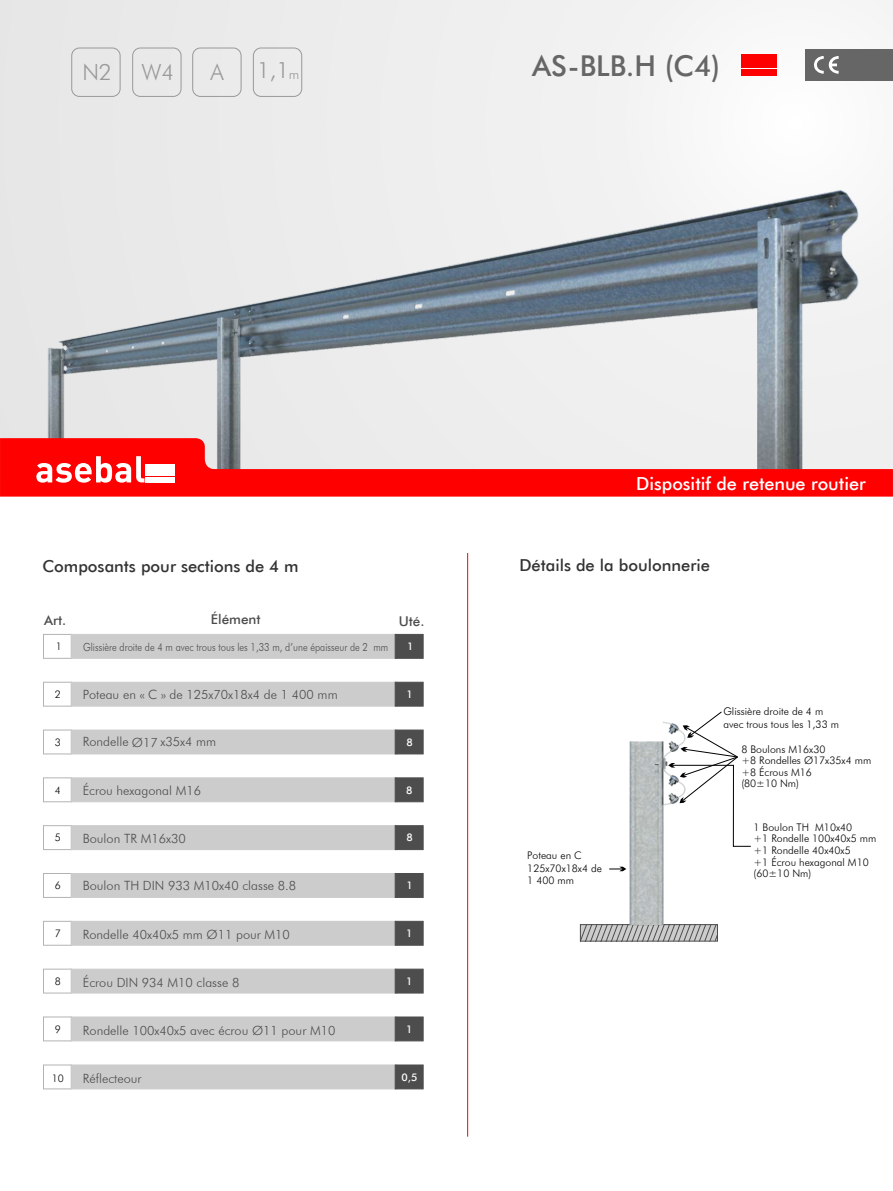
<style>
.page{position:relative;width:893px;height:1191px;background:#fff}
.page>*{position:absolute;margin:0;border:0;box-sizing:border-box;transform-origin:0 0}
.t1{font:500 28.8px "Futura BT";color:#666}
.t2{font:300 22.35px "Futura BT";color:#999}
.t3{font:500 18px "Futura BT";color:#fff}
.t4{font:500 16.5px "Futura BT";color:#333}
.t5{font:500 13.5px "Futura BT";color:#4d4d4d}
.t6{font:300 12.75px "Futura BT";color:#4d4d4d}
.t7{font:300 11.1px "Futura BT";color:#4d4d4d;scale:.85 1}
.t8{font:300 10.5px/11.7px "Futura BT";color:#000}
.t9{font:500 10.5px "Futura BT";color:#fff}
.s1{font-size:13.35px}
</style>
<div class="page">
<div style="left:0;top:0;width:893px;height:472px;background:linear-gradient(to right,#e5e6e6,#f9f9f9)"></div>
<img style="left:32px;top:172px;width:844px;height:266px">
<svg style="left:0;top:438px;width:893px;height:58px;background:#f16363"></svg>
<div style="left:145px;top:464px;width:30px;height:5px;background:#fff"></div>
<div style="left:145px;top:470px;width:30px;height:6px;background:#fff"></div>
<div style="left:145px;top:477px;width:30px;height:5px;background:#fff"></div>
<svg style="left:36px;top:456px;width:108px;height:26px"></svg>
<hr style="left:467px;top:553px;width:1px;height:583px;background:#f00">
<div style="left:43px;top:634px;width:29px;height:24px;border:1px solid #b3b3b3"></div>
<div style="left:43px;top:682px;width:29px;height:24px;border:1px solid #b3b3b3"></div>
<div style="left:43px;top:777px;width:29px;height:25px;border:1px solid #b3b3b3"></div>
<div style="left:43px;top:730px;width:29px;height:24px;border:1px solid #b3b3b3"></div>
<div style="left:43px;top:825px;width:29px;height:24px;border:1px solid #b3b3b3"></div>
<div style="left:43px;top:873px;width:29px;height:24px;border:1px solid #b3b3b3"></div>
<div style="left:43px;top:969px;width:29px;height:24px;border:1px solid #b3b3b3"></div>
<div style="left:43px;top:921px;width:29px;height:24px;border:1px solid #b3b3b3"></div>
<div style="left:71px;top:682px;width:326px;height:24px;background:#ccc"></div>
<div style="left:71px;top:777px;width:326px;height:25px;background:#ccc;border:1px solid #ccc"></div>
<div style="left:71px;top:730px;width:326px;height:24px;background:#ccc"></div>
<div style="left:71px;top:825px;width:326px;height:24px;background:#ccc"></div>
<div style="left:71px;top:873px;width:326px;height:24px;background:#ccc"></div>
<div style="left:71px;top:969px;width:326px;height:24px;background:#ccc"></div>
<div style="left:71px;top:921px;width:326px;height:24px;background:#ccc"></div>
<div style="left:71px;top:634px;width:326px;height:24px;background:#ccc"></div>
<div style="left:395px;top:682px;width:28px;height:24px;background:#4d4d4d"></div>
<div style="left:395px;top:777px;width:28px;height:25px;background:#4d4d4d;border:1px solid #4d4d4d"></div>
<div style="left:395px;top:730px;width:28px;height:24px;background:#4d4d4d"></div>
<div style="left:395px;top:825px;width:28px;height:24px;background:#4d4d4d;border:1px solid #4d4d4d"></div>
<div style="left:395px;top:873px;width:28px;height:24px;background:#4d4d4d"></div>
<div style="left:395px;top:969px;width:28px;height:24px;background:#4d4d4d"></div>
<div style="left:395px;top:921px;width:28px;height:24px;background:#4d4d4d"></div>
<div style="left:395px;top:634px;width:28px;height:24px;background:#4d4d4d"></div>
<div style="left:43px;top:1016px;width:29px;height:25px;border:1px solid #b3b3b3"></div>
<div style="left:71px;top:1016px;width:326px;height:25px;background:#ccc;border:1px solid #ccc"></div>
<div style="left:395px;top:1016px;width:28px;height:25px;background:#4d4d4d;border:1px solid #4d4d4d"></div>
<svg style="left:582px;top:926px;width:134px;height:13px;background:#b1b1b1"></svg>
<div style="left:580px;top:924px;width:138px;height:17px;border:1px solid #4d4d4d"></div>
<svg style="left:609px;top:866px;width:12px;height:5px"></svg>
<svg style="left:688px;top:711px;width:63px;height:135px"></svg>
<div style="left:71px;top:48px;width:50px;height:49px;border:1px solid #999;border-radius:8px"></div>
<div style="left:132px;top:48px;width:49px;height:49px;border:1px solid #999;border-radius:8px"></div>
<div style="left:192px;top:48px;width:49px;height:49px;border:1px solid #999;border-radius:8px"></div>
<div style="left:253px;top:48px;width:49px;height:49px;border:1px solid #999;border-radius:8px"></div>
<img style="left:621px;top:721px;width:67px;height:203px">
<div style="left:43px;top:1064px;width:29px;height:25px;border:1px solid #b3b3b3"></div>
<div style="left:71px;top:1064px;width:326px;height:25px;background:#ccc;border:1px solid #ccc"></div>
<div style="left:395px;top:1064px;width:28px;height:25px;background:#4d4d4d;border:1px solid #4d4d4d"></div>
<div style="left:742px;top:54px;width:35px;height:6px;background:#f00"></div>
<div style="left:742px;top:62px;width:35px;height:6px;background:#f00"></div>
<div style="left:742px;top:69px;width:35px;height:7px;background:#f00"></div>
<div style="left:806px;top:49px;width:87px;height:31px;background:#666"></div>
<svg style="left:814px;top:56px;width:25px;height:18px"></svg>
<h2 class="t2" style="left:82px;top:63px;width:31px">N2</h2>
<h2 class="t2" style="left:141px;top:63px;width:34px">W4</h2>
<h2 class="t2" style="left:211px;top:63px;width:15px">A</h2>
<h2 class="t2" style="left:257px;top:61px;width:44px">1,1<span class="s1">m</span></h2>
<h1 class="t1" style="left:532px;top:54px;width:190px">AS-BLB.H (C4)</h1>
<h3 class="t3" style="left:636px;top:472px;width:231px">Dispositif de retenue routier</h3>
<h3 class="t4" style="left:42px;top:555px;width:258px">Composants pour sections de 4 m</h3>
<h3 class="t4" style="left:519px;top:555px;width:192px">Détails de la boulonnerie</h3>
<p class="t5" style="left:44px;top:612px;width:24px">Art.</p>
<p class="t8" style="left:56px;top:641px;width:8px">1</p>
<p class="t5" style="left:211px;top:611px;width:51px">Élément</p>
<p class="t7" style="left:83px;top:640px;width:361px">Glissière droite de 4 m avec trous tous les 1,33 m, d’une épaisseur de 2 mm</p>
<p class="t5" style="left:399px;top:612px;width:27px">Uté.</p>
<p class="t9" style="left:407px;top:642px;width:8px">1</p>
<p class="t8" style="left:55px;top:689px;width:8px">2</p>
<p class="t8" style="left:55px;top:737px;width:8px">3</p>
<p class="t8" style="left:55px;top:785px;width:8px">4</p>
<p class="t8" style="left:55px;top:832px;width:8px">5</p>
<p class="t8" style="left:55px;top:880px;width:8px">6</p>
<p class="t8" style="left:55px;top:928px;width:8px">7</p>
<p class="t8" style="left:55px;top:976px;width:8px">8</p>
<p class="t6" style="left:83px;top:687px;width:256px">Poteau en « C » de 125x70x18x4 de 1 400 mm</p>
<p class="t6" style="left:83px;top:734px;width:135px">Rondelle Ø17 x35x4 mm</p>
<p class="t6" style="left:83px;top:783px;width:120px">Écrou hexagonal M16</p>
<p class="t6" style="left:83px;top:831px;width:105px">Boulon TR M16x30</p>
<p class="t6" style="left:83px;top:877px;width:215px">Boulon TH DIN 933 M10x40 classe 8.8</p>
<p class="t6" style="left:83px;top:926px;width:209px">Rondelle 40x40x5 mm Ø11 pour M10</p>
<p class="t6" style="left:83px;top:974px;width:158px">Écrou DIN 934 M10 classe 8</p>
<p class="t9" style="left:406px;top:690px;width:8px">1</p>
<p class="t9" style="left:407px;top:738px;width:8px">8</p>
<p class="t9" style="left:406px;top:785px;width:8px">8</p>
<p class="t9" style="left:407px;top:833px;width:8px">8</p>
<p class="t9" style="left:407px;top:881px;width:8px">1</p>
<p class="t9" style="left:406px;top:929px;width:8px">1</p>
<p class="t9" style="left:406px;top:977px;width:8px">1</p>
<p class="t8" style="left:55px;top:1024px;width:8px">9</p>
<p class="t6" style="left:83px;top:1022px;width:254px">Rondelle 100x40x5 avec écrou Ø11 pour M10</p>
<p class="t9" style="left:406px;top:1024px;width:8px">1</p>
<p class="t8" style="left:52px;top:1073px;width:14px">10</p>
<p class="t6" style="left:83px;top:1070px;width:60px">Réflecteour</p>
<p class="t9" style="left:402px;top:1072px;width:17px">0,5</p>
<p class="t8" style="left:527px;top:849px;width:76px;line-height:13px">Poteau en C<br>125x70x18x4 de</p>
<p class="t8" style="left:527px;top:875px;width:48px">1 400 mm</p>
<p class="t8" style="left:723px;top:705px;width:117px;line-height:12.6px">Glissière droite de 4 m avec trous tous les 1,33 m</p>
<p class="t8" style="left:741px;top:744px;width:131px;line-height:11.2px">8 Boulons M16x30<br>+8 Rondelles Ø17x35x4 mm +8 Écrous M16<br>(80±10 Nm)</p>
<p class="t8" style="left:754px;top:822px;width:124px">1 Boulon TH M10x40<br>+1 Rondelle 100x40x5 mm +1 Rondelle 40x40x5<br>+1 Écrou hexagonal M10 (60±10 Nm)</p>
</div>
